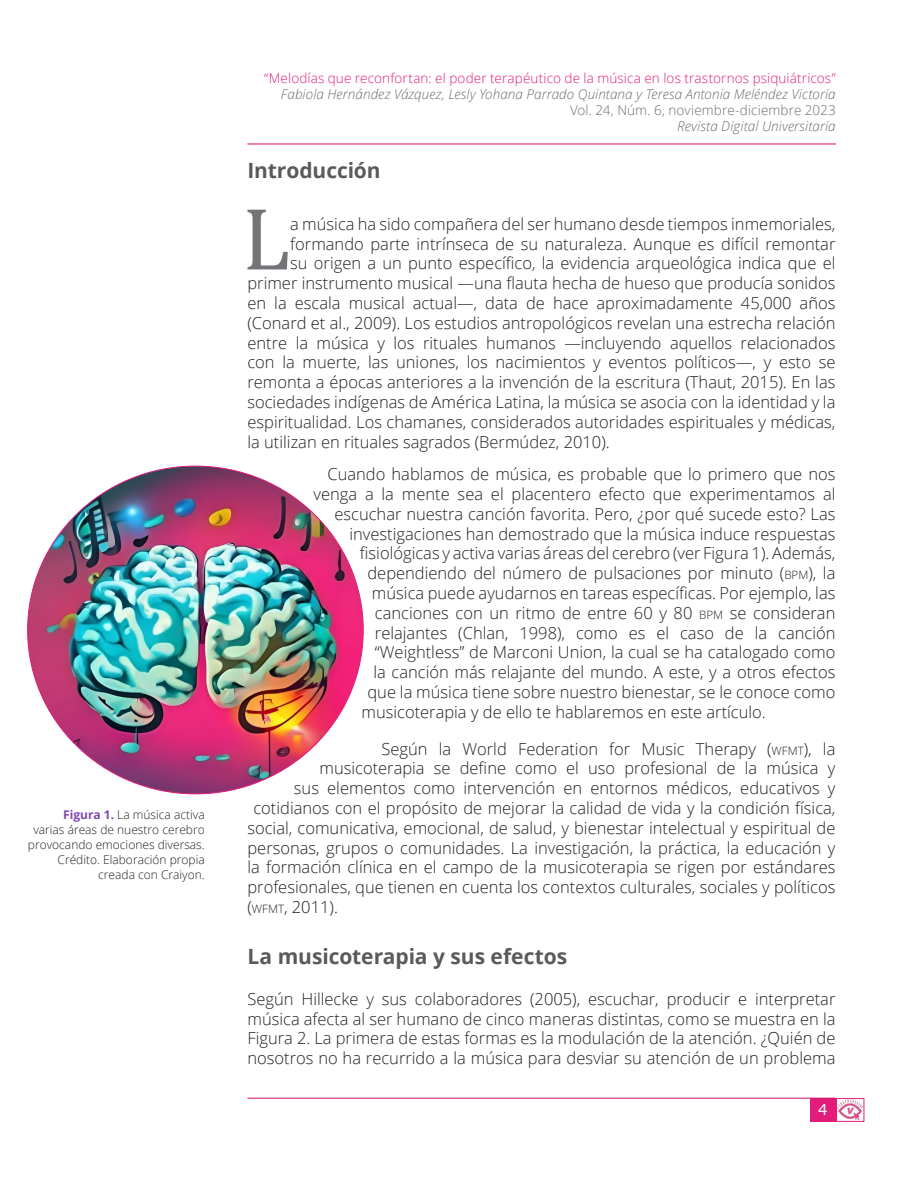
<style>
.page{position:relative;width:918px;height:1188px;background:#fff}
.page>*{position:absolute;margin:0;border:0;box-sizing:border-box;transform-origin:0 0}
.texto_capitular{font:89.7px "Cambria";color:#727477}
.subtitulo-1{font:700 21px "Open Sans";letter-spacing:-.005em;color:#5a5a5d}
.texto_sangria{font:300 16.5px "Open Sans";color:#231f20}
.texto_capitular-2{font:300 16.5px "Open Sans";color:#231f20}
.texto_normal{font:300 16.5px/19.8px "Open Sans";color:#231f20;text-align:justify}
.t1{font:15px "Verdana";color:#fff}
.t2{font:italic 300 13.5px "Open Sans";letter-spacing:.005em;color:#6c6d70}
.t3{font:300 13.5px "Open Sans";letter-spacing:.01em;color:#e31c79}
.t4{font:300 13.5px "Open Sans";letter-spacing:.01em;color:#6c6d70}
.imagen{font:300 12px/15px "Open Sans";color:#231f20;text-align:right}
.s1{font-weight:700;color:#8246af}
.s2{font-size:11.55px}
</style>
<div class="page">
<div style="left:810px;top:1098px;width:26px;height:24px;background:#e31c79"></div>
<hr style="left:247px;top:1097px;width:589px;height:2px;background:#eaacc9">
<hr style="left:247px;top:1098px;width:589px;height:1px;background:#e31c79">
<div style="left:836px;top:1098px;width:28px;height:24px;border:1px solid #e31c79"></div>
<img style="left:837px;top:1099px;width:26px;height:20px">
<hr style="left:247px;top:143px;width:589px;height:2px;background:#e37ead">
<hr style="left:247px;top:144px;width:589px;height:1px;background:#e31c79">
<img style="left:28px;top:466px;width:335px;height:328px">
<p class="imagen" style="left:28px;top:807px;width:178px"><span class="s1">Figura 1.</span> La música activa<br>varias áreas de nuestro cerebro provocando emociones diversas.<br>Crédito. Elaboración propia creada con Craiyon.</p>
<p class="t3" style="left:264px;top:69px;width:573px">“Melodías que reconfortan: el poder terapéutico de la música en los trastornos psiquiátricos”</p>
<p class="t2" style="left:281px;top:85px;width:556px">Fabiola Hernández Vázquez, Lesly Yohana Parrado Quintana y Teresa Antonia Meléndez Victoria</p>
<p class="t4" style="left:570px;top:101px;width:267px">Vol. 24, Núm. 6, noviembre-diciembre 2023</p>
<p class="t2" style="left:677px;top:117px;width:160px">Revista Digital Universitaria</p>
<p class="subtitulo-1" style="left:247px;top:156px;width:135px">Introducción</p>
<p class="texto_capitular" style="left:242px;top:184px;width:50px">L</p>
<p class="texto_capitular-2" style="left:290px;top:213px;width:547px">a música ha sido compañera del ser humano desde tiempos inmemoriales,</p>
<p class="texto_capitular-2" style="left:290px;top:232px;width:547px">formando parte intrínseca de su naturaleza. Aunque es difícil remontar</p>
<p class="texto_capitular-2" style="left:290px;top:252px;width:547px">su origen a un punto específico, la evidencia arqueológica indica que el</p>
<p class="texto_capitular-2" style="left:247px;top:272px;width:590px">primer instrumento musical —una flauta hecha de hueso que producía sonidos</p>
<p class="texto_capitular-2" style="left:247px;top:292px;width:590px">en la escala musical actual—, data de hace aproximadamente 45,000 años</p>
<p class="texto_capitular-2" style="left:247px;top:312px;width:590px">(Conard et al., 2009). Los estudios antropológicos revelan una estrecha relación</p>
<p class="texto_capitular-2" style="left:247px;top:331px;width:590px">entre la música y los rituales humanos —incluyendo aquellos relacionados</p>
<p class="texto_capitular-2" style="left:247px;top:351px;width:590px">con la muerte, las uniones, los nacimientos y eventos políticos—, y esto se</p>
<p class="texto_capitular-2" style="left:247px;top:371px;width:590px">remonta a épocas anteriores a la invención de la escritura (Thaut, 2015). En las</p>
<p class="texto_capitular-2" style="left:247px;top:391px;width:590px">sociedades indígenas de América Latina, la música se asocia con la identidad y la</p>
<p class="texto_capitular-2" style="left:247px;top:411px;width:590px">espiritualidad. Los chamanes, considerados autoridades espirituales y médicas,</p>
<p class="texto_capitular-2" style="left:247px;top:430px;width:364px">la utilizan en rituales sagrados (Bermúdez, 2010).</p>
<p class="texto_sangria" style="left:327px;top:463px;width:509px">Cuando hablamos de música, es probable que lo primero que nos</p>
<p class="texto_sangria" style="left:313px;top:483px;width:524px">venga a la mente sea el placentero efecto que experimentamos al</p>
<p class="texto_sangria" style="left:334px;top:503px;width:503px">escuchar nuestra canción favorita. Pero, ¿por qué sucede esto? Las</p>
<p class="texto_sangria" style="left:349px;top:522px;width:488px">investigaciones han demostrado que la música induce respuestas</p>
<p class="texto_sangria" style="left:360px;top:542px;width:477px">fisiológicas y activa varias áreas del cerebro (ver Figura 1). Además,</p>
<p class="texto_sangria" style="left:367px;top:562px;width:470px">dependiendo del número de pulsaciones por minuto (<span class="s2">BPM</span>), la</p>
<p class="texto_sangria" style="left:372px;top:582px;width:465px">música puede ayudarnos en tareas específicas. Por ejemplo, las</p>
<p class="texto_sangria" style="left:375px;top:602px;width:462px">canciones con un ritmo de entre 60 y 80 <span class="s2">BPM</span> se consideran</p>
<p class="texto_sangria" style="left:375px;top:621px;width:462px">relajantes (Chlan, 1998), como es el caso de la canción</p>
<p class="texto_sangria" style="left:375px;top:641px;width:462px">“Weightless” de Marconi Union, la cual se ha catalogado como</p>
<p class="texto_sangria" style="left:373px;top:661px;width:464px">la canción más relajante del mundo. A este, y a otros efectos</p>
<p class="texto_sangria" style="left:367px;top:681px;width:470px">que la música tiene sobre nuestro bienestar, se le conoce como</p>
<p class="texto_sangria" style="left:361px;top:701px;width:406px">musicoterapia y de ello te hablaremos en este artículo.</p>
<p class="texto_sangria" style="left:381px;top:737px;width:455px">Según la World Federation for Music Therapy (<span class="s2">WFMT</span>), la</p>
<p class="texto_sangria" style="left:319px;top:757px;width:517px">musicoterapia se define como el uso profesional de la música y</p>
<p class="texto_sangria" style="left:294px;top:777px;width:543px">sus elementos como intervención en entornos médicos, educativos y</p>
<p class="texto_sangria" style="left:253px;top:797px;width:584px">cotidianos con el propósito de mejorar la calidad de vida y la condición física,</p>
<p class="texto_sangria" style="left:247px;top:817px;width:590px">social, comunicativa, emocional, de salud, y bienestar intelectual y espiritual de</p>
<p class="texto_sangria" style="left:247px;top:836px;width:590px">personas, grupos o comunidades. La investigación, la práctica, la educación y</p>
<p class="texto_sangria" style="left:247px;top:856px;width:590px">la formación clínica en el campo de la musicoterapia se rigen por estándares</p>
<p class="texto_sangria" style="left:247px;top:876px;width:589px">profesionales, que tienen en cuenta los contextos culturales, sociales y políticos</p>
<p class="texto_sangria" style="left:247px;top:896px;width:92px">(<span class="s2">WFMT</span>, 2011).</p>
<p class="subtitulo-1" style="left:247px;top:941px;width:321px">La musicoterapia y sus efectos</p>
<p class="texto_normal" style="left:247px;top:988px;width:590px">Según Hillecke y sus colaboradores (2005), escuchar, producir e interpretar música afecta al ser humano de cinco maneras distintas, como se muestra en la Figura 2. La primera de estas formas es la modulación de la atención. ¿Quién de nosotros no ha recurrido a la música para desviar su atención de un problema</p>
<p class="t1" style="left:818px;top:1097px;width:38px">4 4</p>
</div>
